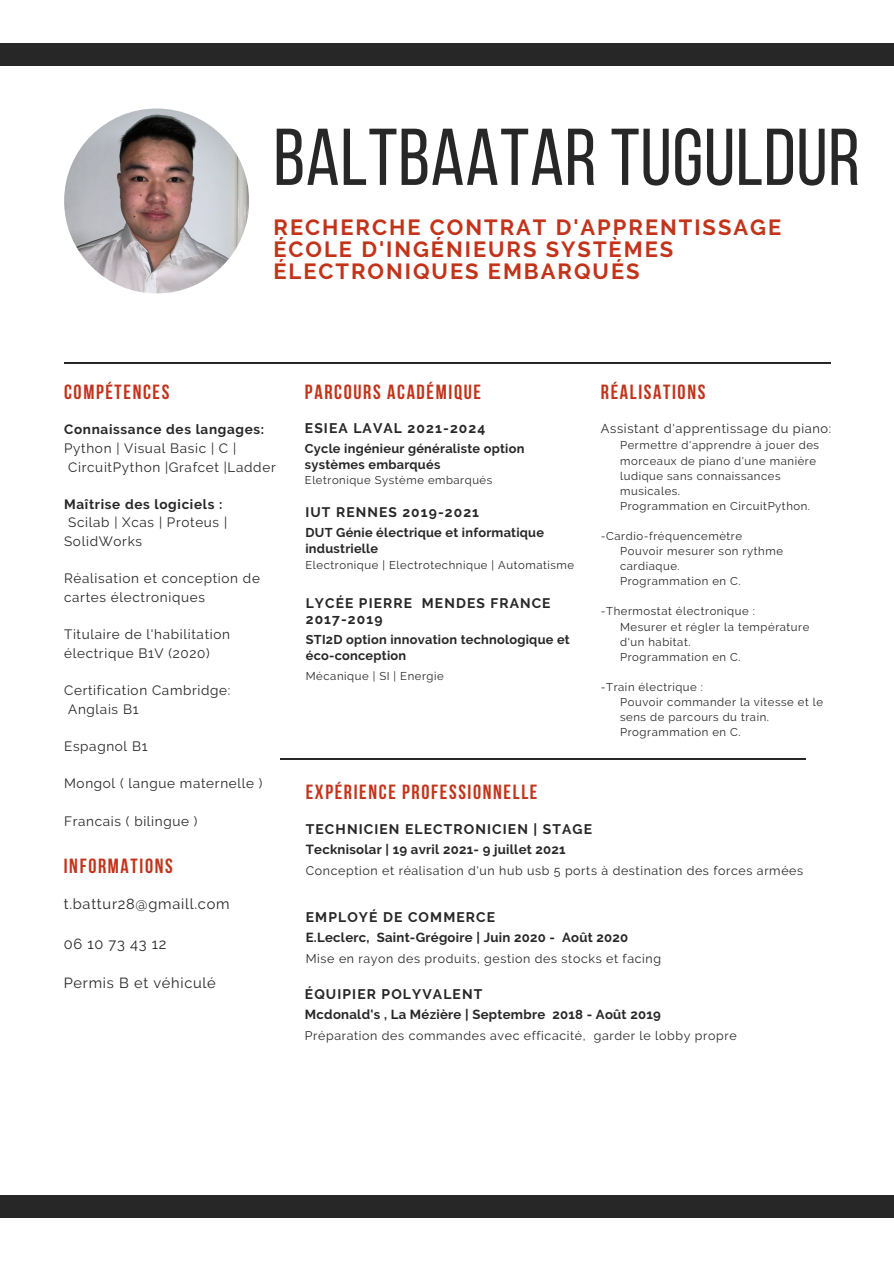
<style>
.page{position:relative;width:894px;height:1264px;background:#fff}
.page>*{position:absolute;margin:0;border:0;box-sizing:border-box;transform-origin:0 0}
.t1{font:80.25px "Bebas Neue";letter-spacing:.01em;color:#272727}
.t2{font:700 21.9px/21.9px "Raleway";letter-spacing:.09em;color:#c2331a}
.t3{font:700 20.4px "Bebas Neue";letter-spacing:.08em;color:#c2331a}
.t4{font:14.55px "Raleway";letter-spacing:.05em;color:#272727}
.t5{font:700 13.8px/15.8px "Raleway";letter-spacing:.08em;color:#272727}
.t6{font:13.5px/18.6px "Raleway";letter-spacing:.05em;color:#272727}
.t7{font:700 13.5px "Raleway";letter-spacing:.05em;color:#272727}
.t8{font:700 13.2px "Raleway";letter-spacing:.02em;color:#272727}
.t9{font:700 12.75px/15.9px "Raleway";letter-spacing:.02em;color:#272727}
.t10{font:12.75px "Raleway";letter-spacing:.05em;color:#272727}
.t11{font:12.45px "Raleway";letter-spacing:.05em;color:#272727}
.t12{font:11.25px/15.1px "Raleway";letter-spacing:.05em;color:#272727}
</style>
<div class="page">
<div style="left:0;top:43px;width:893px;height:23px;background:#272727"></div>
<div style="left:0;top:1195px;width:893px;height:22px;background:#272727"></div>
<img style="left:64px;top:108px;width:185px;height:185px;border-radius:50%">
<hr style="left:64px;top:362px;width:766px;height:2px;background:#272727">
<hr style="left:280px;top:758px;width:525px;height:1px;background:#272727">
<p class="t1" style="left:273px;top:125px;width:588px">BALTBAATAR TUGULDUR</p>
<p class="t2" style="left:273px;top:216px;width:509px">RECHERCHE CONTRAT D'APPRENTISSAGE<br>ÉCOLE D'INGÉNIEURS SYSTÈMES<br>ÉLECTRONIQUES EMBARQUÉS</p>
<p class="t3" style="left:64px;top:383px;width:107px">COMPÉTENCES</p>
<p class="t7" style="left:64px;top:421px;width:202px">Connaissance des langages:</p>
<p class="t6" style="left:68px;top:439px;width:209px;text-indent:-4px">Python | Visual Basic | C |<br>CircuitPython |Grafcet |Ladder</p>
<p class="t7" style="left:64px;top:496px;width:160px">Maîtrise des logiciels :</p>
<p class="t6" style="left:64px;top:513px;width:164px;text-indent:4px">Scilab | Xcas | Proteus |<br>SolidWorks</p>
<p class="t6" style="left:64px;top:569px;width:197px">Réalisation et conception de cartes électroniques</p>
<p class="t6" style="left:64px;top:625px;width:167px">Titulaire de l'habilitation électrique B1V (2020)</p>
<p class="t6" style="left:64px;top:681px;width:168px">Certification Cambridge:</p>
<p class="t6" style="left:68px;top:699px;width:72px">Anglais B1</p>
<p class="t6" style="left:64px;top:737px;width:85px">Espagnol B1</p>
<p class="t6" style="left:64px;top:774px;width:200px">Mongol ( langue maternelle )</p>
<p class="t6" style="left:64px;top:811px;width:135px">Francais ( bilingue )</p>
<p class="t3" style="left:64px;top:857px;width:110px">INFORMATIONS</p>
<p class="t4" style="left:64px;top:895px;width:167px">t.battur28@gmaill.com</p>
<p class="t4" style="left:64px;top:935px;width:104px">06 10 73 43 12</p>
<p class="t4" style="left:64px;top:974px;width:153px">Permis B et véhiculé</p>
<p class="t3" style="left:305px;top:383px;width:177px">PARCOURS ACADÉMIQUE</p>
<p class="t5" style="left:305px;top:420px;width:182px">ESIEA LAVAL 2021-2024</p>
<p class="t9" style="left:305px;top:440px;width:221px">Cycle ingénieur généraliste option systèmes embarqués</p>
<p class="t12" style="left:305px;top:472px;width:189px">Eletronique Système embarqués</p>
<p class="t5" style="left:305px;top:504px;width:175px">IUT RENNES 2019-2021</p>
<p class="t9" style="left:305px;top:524px;width:240px">DUT Génie électrique et informatique industrielle</p>
<p class="t12" style="left:305px;top:557px;width:270px">Electronique | Electrotechnique | Automatisme</p>
<p class="t5" style="left:306px;top:595px;width:246px">LYCÉE PIERRE MENDES FRANCE<br>2017-2019</p>
<p class="t9" style="left:306px;top:632px;width:265px">STI2D option innovation technologique et éco-conception</p>
<p class="t12" style="left:306px;top:668px;width:139px">Mécanique | SI | Energie</p>
<p class="t3" style="left:600px;top:383px;width:106px">RÉALISATIONS</p>
<p class="t10" style="left:600px;top:421px;width:232px">Assistant d'apprentissage du piano:</p>
<p class="t12" style="left:620px;top:438px;width:200px">Permettre d'apprendre à jouer des morceaux de piano d'une manière ludique sans connaissances musicales.</p>
<p class="t12" style="left:620px;top:498px;width:191px">Programmation en CircuitPython.</p>
<p class="t12" style="left:600px;top:528px;width:143px">-Cardio-fréquencemètre</p>
<p class="t12" style="left:620px;top:543px;width:164px">Pouvoir mesurer son rythme cardiaque.</p>
<p class="t12" style="left:620px;top:573px;width:122px">Programmation en C.</p>
<p class="t12" style="left:600px;top:604px;width:155px">-Thermostat électronique :</p>
<p class="t12" style="left:620px;top:619px;width:191px">Mesurer et régler la température</p>
<p class="t12" style="left:620px;top:634px;width:72px">d'un habitat.</p>
<p class="t12" style="left:620px;top:649px;width:122px">Programmation en C.</p>
<p class="t12" style="left:600px;top:679px;width:104px">-Train électrique :</p>
<p class="t12" style="left:620px;top:694px;width:204px">Pouvoir commander la vitesse et le sens de parcours du train.</p>
<p class="t12" style="left:620px;top:724px;width:122px">Programmation en C.</p>
<p class="t3" style="left:306px;top:783px;width:233px">EXPÉRIENCE PROFESSIONNELLE</p>
<p class="t5" style="left:306px;top:821px;width:288px">TECHNICIEN ELECTRONICIEN | STAGE</p>
<p class="t8" style="left:306px;top:842px;width:261px">Tecknisolar | 19 avril 2021- 9 juillet 2021</p>
<p class="t11" style="left:306px;top:863px;width:498px">Conception et réalisation d'un hub usb 5 ports à destination des forces armées</p>
<p class="t5" style="left:306px;top:909px;width:191px">EMPLOYÉ DE COMMERCE</p>
<p class="t8" style="left:306px;top:929px;width:324px">E.Leclerc, Saint-Grégoire | Juin 2020 - Août 2020</p>
<p class="t11" style="left:306px;top:951px;width:356px">Mise en rayon des produits, gestion des stocks et facing</p>
<p class="t5" style="left:305px;top:985px;width:179px">ÉQUIPIER POLYVALENT</p>
<p class="t8" style="left:305px;top:1006px;width:357px">Mcdonald's , La Mézière | Septembre 2018 - Août 2019</p>
<p class="t11" style="left:305px;top:1028px;width:433px">Préparation des commandes avec efficacité, garder le lobby propre</p>
</div>
